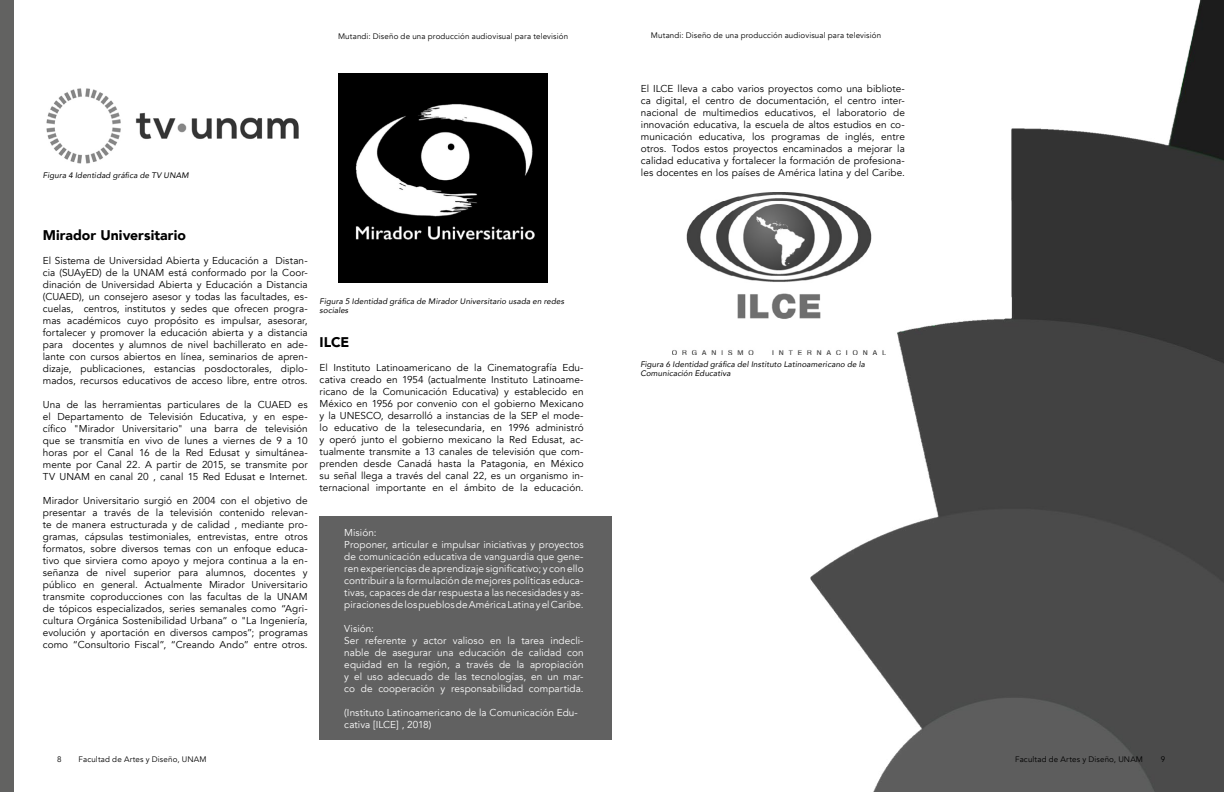
<style>
.page{position:relative;width:1224px;height:792px;background:#fff}
.page>*{position:absolute;margin:0;border:0;box-sizing:border-box;transform-origin:0 0}
.t1{font:900 14px "Avenir";letter-spacing:.005em;color:#000}
.t2{font:10px/12px "Avenir";letter-spacing:.005em;color:#000;text-align:justify}
.t3{font:10px/12px "Avenir";letter-spacing:.005em;color:#fff}
.t4{font:italic 8px/9.6px "Avenir";letter-spacing:.015em;color:#000}
.t5{font:8px "Avenir";letter-spacing:.015em;color:#000}
</style>
<div class="page">
<div style="left:320px;top:516px;width:292px;height:224px;background:#616161"></div>
<div style="left:0;top:0;width:14px;height:792px;background:#626261"></div>
<img style="left:46px;top:88px;width:253px;height:76px">
<img style="left:339px;top:73px;width:209px;height:209px">
<img style="left:673px;top:192px;width:137px;height:162px">
<img style="left:810px;top:0;width:414px;height:792px">
<p class="t5" style="left:338px;top:31px;width:232px">Mutandi: Diseño de una producción audiovisual para televisión</p>
<p class="t4" style="left:43px;top:171px;width:147px">Figura 4 Identidad gráfica de TV UNAM</p>
<h1 class="t1" style="left:43px;top:223px;width:145px">Mirador Universitario</h1>
<p class="t2" style="left:43px;top:255px;width:266px">El Sistema de Universidad Abierta y Educación a Distan&shy;cia (SUAyED) de la UNAM está conformado por la Coor&shy;dinación de Universidad Abierta y Educación a Distancia (CUAED), un consejero asesor y todas las facultades, es&shy;cuelas, centros, institutos y sedes que ofrecen progra&shy;mas académicos cuyo propósito es impulsar, asesorar, fortalecer y promover la educación abierta y a distancia para docentes y alumnos de nivel bachillerato en ade&shy;lante con cursos abiertos en línea, seminarios de apren&shy;dizaje, publicaciones, estancias posdoctorales, diplo&shy;mados, recursos educativos de acceso libre, entre otros.</p>
<p class="t2" style="left:43px;top:399px;width:266px">Una de las herramientas particulares de la CUAED es el Departamento de Televisión Educativa, y en espe&shy;cífico "Mirador Universitario" una barra de televisión que se transmitía en vivo de lunes a viernes de 9 a 10 horas por el Canal 16 de la Red Edusat y simultánea&shy;mente por Canal 22. A partir de 2015, se transmite por TV UNAM en canal 20 , canal 15 Red Edusat e Internet.</p>
<p class="t2" style="left:43px;top:495px;width:266px">Mirador Universitario surgió en 2004 con el objetivo de presentar a través de la televisión contenido relevan&shy;te de manera estructurada y de calidad , mediante pro&shy;gramas, cápsulas testimoniales, entrevistas, entre otros formatos, sobre diversos temas con un enfoque educa&shy;tivo que sirviera como apoyo y mejora continua a la en&shy;señanza de nivel superior para alumnos, docentes y público en general. Actualmente Mirador Universitario transmite coproducciones con las facultas de la UNAM de tópicos especializados, series semanales como “Agri&shy;cultura Orgánica Sostenibilidad Urbana” o "La Ingeniería, evolución y aportación en diversos campos”; programas como “Consultorio Fiscal”, “Creando Ando” entre otros.</p>
<p class="t4" style="left:320px;top:296px;width:246px">Figura 5 Identidad gráfica de Mirador Universitario usada en redes sociales</p>
<h1 class="t1" style="left:320px;top:330px;width:31px">ILCE</h1>
<p class="t2" style="left:320px;top:362px;width:266px">El Instituto Latinoamericano de la Cinematografía Edu&shy;cativa creado en 1954 (actualmente Instituto Latinoame&shy;ricano de la Comunicación Educativa) y establecido en México en 1956 por convenio con el gobierno Mexicano y la UNESCO, desarrolló a instancias de la SEP el mode&shy;lo educativo de la telesecundaria, en 1996 administró y operó junto el gobierno mexicano la Red Edusat, ac&shy;tualmente transmite a 13 canales de televisión que com&shy;prenden desde Canadá hasta la Patagonia, en México su señal llega a través del canal 22, es un organismo in&shy;ternacional importante en el ámbito de la educación.</p>
<p class="t3" style="left:344px;top:527px;width:241px">Misión:<br>Proponer, articular e impulsar iniciativas y proyectos de comunicación educativa de vanguardia que gene&shy;ren experiencias de aprendizaje significativo; y con ello contribuir a la formulación de mejores políticas educa&shy;tivas, capaces de dar respuesta a las necesidades y as&shy;piraciones de los pueblos de América Latina y el Caribe.</p>
<p class="t3" style="left:344px;top:623px;width:241px">Visión:<br>Ser referente y actor valioso en la tarea indecli&shy;nable de asegurar una educación de calidad con equidad en la región, a través de la apropiación y el uso adecuado de las tecnologías, en un mar&shy;co de cooperación y responsabilidad compartida.</p>
<p class="t3" style="left:344px;top:707px;width:235px">(Instituto Latinoamericano de la Comunicación Edu&shy;cativa [ILCE] , 2018)</p>
<p class="t5" style="left:651px;top:31px;width:232px">Mutandi: Diseño de una producción audiovisual para televisión</p>
<p class="t2" style="left:641px;top:83px;width:266px">El ILCE lleva a cabo varios proyectos como una bibliote&shy;ca digital, el centro de documentación, el centro inter&shy;nacional de multimedios educativos, el laboratorio de innovación educativa, la escuela de altos estudios en co&shy;municación educativa, los programas de inglés, entre otros. Todos estos proyectos encaminados a mejorar la calidad educativa y fortalecer la formación de profesiona&shy;les docentes en los países de América latina y del Caribe.</p>
<p class="t4" style="left:640px;top:359px;width:226px">Figura 6 Identidad gráfica del Instituto Latinoamericano de la<br>Comunicación Educativa</p>
<p class="t5" style="left:79px;top:754px;width:129px">Facultad de Artes y Diseño, UNAM</p>
<p class="t5" style="left:1015px;top:754px;width:129px">Facultad de Artes y Diseño, UNAM</p>
<p class="t5" style="left:57px;top:754px;width:6px">8</p>
<p class="t5" style="left:1161px;top:754px;width:6px">9</p>
</div>
